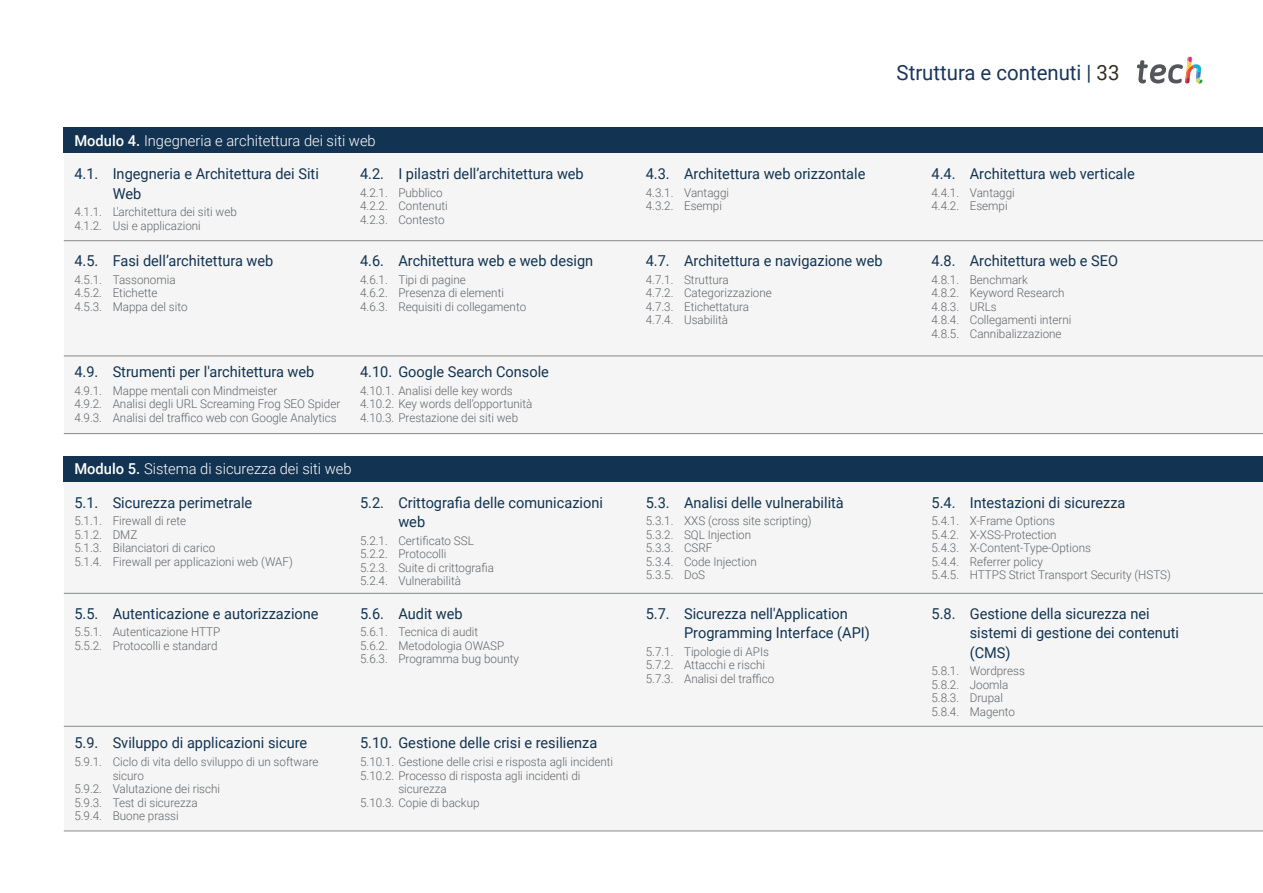
<style>
.page{position:relative;width:1263px;height:893px;background:#fff}
.page>*{position:absolute;margin:0;border:0;box-sizing:border-box;transform-origin:0 0}
.t1{font:21px "Roboto";color:#1a355c}
.t2{font:15px/19.5px "Roboto";color:#123352}
.t3{font:300 15px "Roboto";color:#fff}
.t4{font:300 12px/13.5px "Roboto";color:#61646a}
.s1{font-weight:500}
.s2{color:#312e20}
</style>
<div class="page">
<svg style="left:1137px;top:57px;width:65px;height:27px"></svg>
<div style="left:64px;top:153px;width:1199px;height:281px;background:#f4f5f4"></div>
<div style="left:64px;top:482px;width:1199px;height:349px;background:#f4f5f4"></div>
<div style="left:64px;top:128px;width:1199px;height:25px;background:#123352"></div>
<div style="left:64px;top:456px;width:1199px;height:26px;background:#123352"></div>
<hr style="left:64px;top:240px;width:1199px;height:1px;background:#878a8e">
<hr style="left:64px;top:593px;width:1199px;height:1px;background:#878a8e">
<hr style="left:64px;top:356px;width:1199px;height:1px;background:#878a8e">
<hr style="left:64px;top:726px;width:1199px;height:1px;background:#878a8e">
<hr style="left:64px;top:433px;width:1199px;height:1px;background:#878a8e">
<hr style="left:64px;top:831px;width:1199px;height:1px;background:#878a8e">
<p class="t3" style="left:74px;top:130px;width:303px"><span class="s1">Modulo 4.</span> Ingegneria e architettura dei siti web</p>
<p class="t2" style="left:113px;top:163px;width:208px;text-indent:-38px">4.1. Ingegneria e Architettura dei Siti<br>Web</p>
<p class="t4" style="left:74px;top:205px;width:164px">4.1.1. L'architettura dei siti web<br>4.1.2. Usi e applicazioni</p>
<p class="t2" style="left:74px;top:250px;width:200px">4.5. Fasi dell’architettura web</p>
<p class="t4" style="left:74px;top:272px;width:115px">4.5.1. Tassonomia<br>4.5.2. Etichette<br>4.5.3. Mappa del sito</p>
<p class="t2" style="left:360px;top:163px;width:225px">4.2. I pilastri dell’architettura web</p>
<p class="t4" style="left:360px;top:185px;width:89px">4.2.1. Pubblico<br>4.2.2. Contenuti<br>4.2.3. Contesto</p>
<p class="t2" style="left:360px;top:250px;width:235px">4.6. Architettura web e web design</p>
<p class="t4" style="left:360px;top:272px;width:168px">4.6.1. Tipi di pagine<br>4.6.2. Presenza di elementi<br>4.6.3. Requisiti di collegamento</p>
<p class="t2" style="left:74px;top:361px;width:241px">4.9. Strumenti per l'architettura web</p>
<p class="t4" style="left:74px;top:383px;width:267px">4.9.1. Mappe mentali con Mindmeister<br>4.9.2. Analisi degli URL Screaming Frog SEO Spider<br>4.9.3. Analisi del traffico web con Google Analytics</p>
<p class="t2" style="left:360px;top:361px;width:190px">4.10. Google Search Console</p>
<p class="t4" style="left:360px;top:383px;width:174px">4.10.1. Analisi delle key words<br>4.10.2. Key words dell’opportunità<br>4.10.3. Prestazione dei siti web</p>
<p class="t3" style="left:74px;top:459px;width:279px"><span class="s1">Modulo 5.</span> Sistema di sicurezza dei siti web</p>
<p class="t2" style="left:74px;top:492px;width:179px">5.1. Sicurezza perimetrale</p>
<p class="t4" style="left:74px;top:514px;width:220px">5.1.1. Firewall di rete<br>5.1.2. DMZ<br>5.1.3. Bilanciatori di carico<br>5.1.4. Firewall per applicazioni web (WAF)</p>
<p class="t2" style="left:74px;top:603px;width:246px">5.5. Autenticazione e autorizzazione</p>
<p class="t4" style="left:74px;top:625px;width:147px">5.5.1. Autenticazione HTTP<br>5.5.2. Protocolli e standard</p>
<p class="t2" style="left:398px;top:492px;width:206px;text-indent:-38px">5.2. Crittografia delle comunicazioni web</p>
<p class="t4" style="left:360px;top:533px;width:135px">5.2.1. Certificato SSL<br>5.2.2. Protocolli<br>5.2.3. Suite di crittografia<br>5.2.4. Vulnerabilità</p>
<p class="t2" style="left:360px;top:603px;width:104px">5.6. Audit web</p>
<p class="t4" style="left:360px;top:625px;width:160px">5.6.1. Tecnica di audit<br>5.6.2. Metodologia OWASP<br>5.6.3. Programma bug bounty</p>
<p class="t2" style="left:74px;top:733px;width:234px">5.9. Sviluppo di applicazioni sicure</p>
<p class="t4" style="left:74px;top:755px;width:246px">5.9.1. Ciclo di vita dello sviluppo di un software</p>
<p class="t4" style="left:113px;top:768px;width:33px">sicuro</p>
<p class="t4" style="left:74px;top:782px;width:147px">5.9.2. Valutazione dei rischi</p>
<p class="t4" style="left:74px;top:795px;width:125px">5.9.3. Test di sicurezza</p>
<p class="t4" style="left:74px;top:809px;width:106px">5.9.4. Buone prassi</p>
<p class="t2" style="left:360px;top:733px;width:239px">5.10. Gestione delle crisi e resilienza</p>
<p class="t4" style="left:360px;top:755px;width:255px">5.10.1. Gestione delle crisi e risposta agli incidenti</p>
<p class="t4" style="left:360px;top:768px;width:222px">5.10.2. Processo di risposta agli incidenti di</p>
<p class="t4" style="left:398px;top:782px;width:50px">sicurezza</p>
<p class="t4" style="left:360px;top:795px;width:121px">5.10.3. Copie di backup</p>
<h1 class="t1" style="left:897px;top:57px;width:224px">Struttura e contenuti | <span class="s2">33</span></h1>
<p class="t2" style="left:646px;top:163px;width:221px">4.3. Architettura web orizzontale</p>
<p class="t4" style="left:646px;top:185px;width:85px">4.3.1. Vantaggi<br>4.3.2. Esempi</p>
<p class="t2" style="left:646px;top:250px;width:238px">4.7. Architettura e navigazione web</p>
<p class="t4" style="left:646px;top:272px;width:128px">4.7.1. Struttura<br>4.7.2. Categorizzazione<br>4.7.3. Etichettatura<br>4.7.4. Usabilità</p>
<p class="t2" style="left:931px;top:163px;width:205px">4.4. Architettura web verticale</p>
<p class="t4" style="left:931px;top:185px;width:85px">4.4.1. Vantaggi<br>4.4.2. Esempi</p>
<p class="t2" style="left:931px;top:250px;width:188px">4.8. Architettura web e SEO</p>
<p class="t4" style="left:931px;top:272px;width:141px">4.8.1. Benchmark<br>4.8.2. Keyword Research<br>4.8.3. URLs<br>4.8.4. Collegamenti interni<br>4.8.5. Cannibalizzazione</p>
<p class="t2" style="left:646px;top:492px;width:200px">5.3. Analisi delle vulnerabilità</p>
<p class="t4" style="left:646px;top:514px;width:167px">5.3.1. XXS (cross site scripting)<br>5.3.2. SQL Injection<br>5.3.3. CSRF<br>5.3.4. Code Injection<br>5.3.5. DoS</p>
<p class="t2" style="left:684px;top:603px;width:187px;text-indent:-38px">5.7. Sicurezza nell'Application<br>Programming Interface (API)</p>
<p class="t4" style="left:646px;top:644px;width:130px">5.7.1. Tipologie di APIs<br>5.7.2. Attacchi e rischi<br>5.7.3. Analisi del traffico</p>
<p class="t2" style="left:931px;top:492px;width:195px">5.4. Intestazioni di sicurezza</p>
<p class="t4" style="left:931px;top:514px;width:241px">5.4.1. X-Frame Options<br>5.4.2. X-XSS-Protection<br>5.4.3. X-Content-Type-Options<br>5.4.4. Referrer policy<br>5.4.5. HTTPS Strict Transport Security (HSTS)</p>
<p class="t2" style="left:970px;top:603px;width:211px;text-indent:-38px">5.8. Gestione della sicurezza nei sistemi di gestione dei contenuti (CMS)</p>
<p class="t4" style="left:931px;top:664px;width:95px">5.8.1. Wordpress<br>5.8.2. Joomla<br>5.8.3. Drupal<br>5.8.4. Magento</p>
</div>
